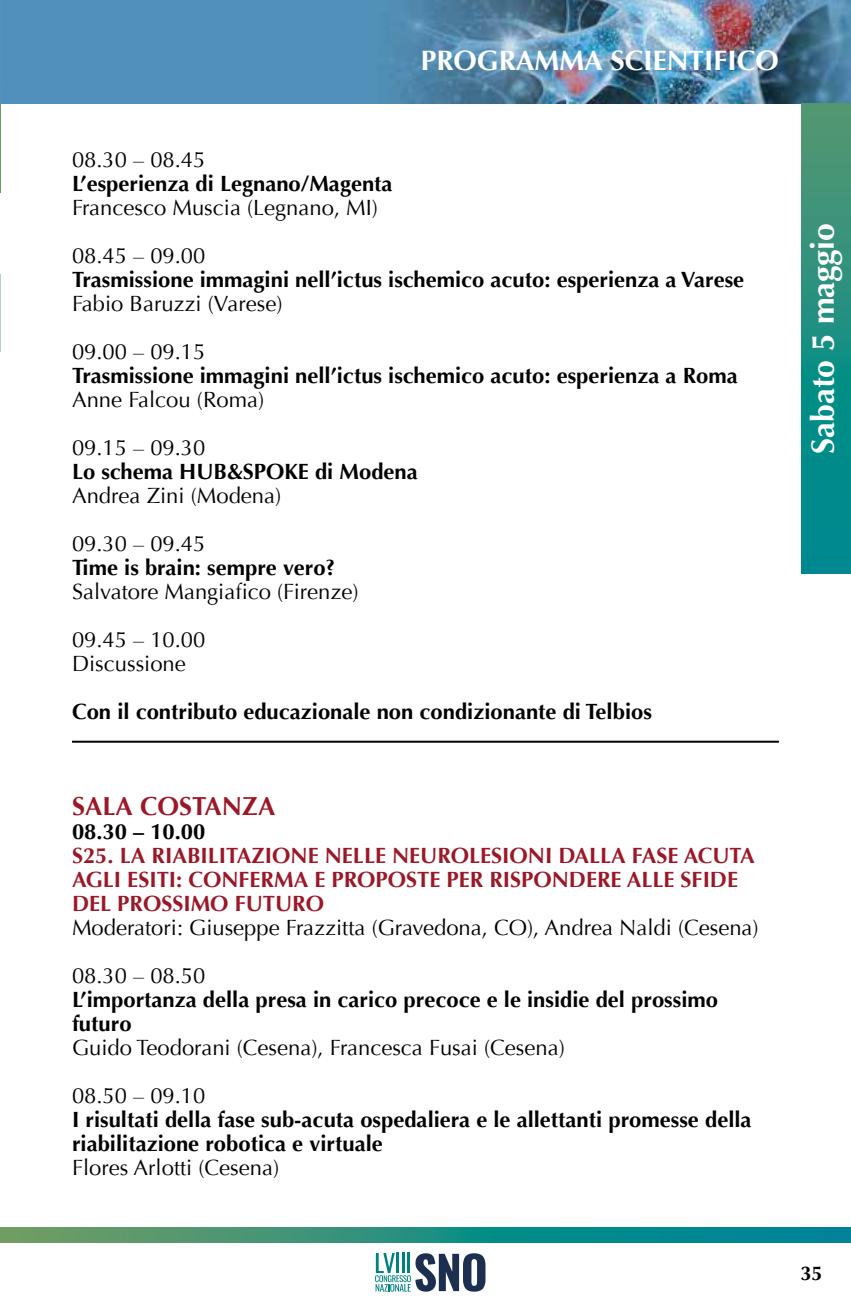
<style>
.page{position:relative;width:851px;height:1304px;background:#fff}
.page>*{position:absolute;margin:0;border:0;box-sizing:border-box;transform-origin:0 0}
.t1{font:700 32px "Optima";color:#fff}
.t2{font:700 28px "Optima";color:#fff}
.t3{font:700 26px "Optima";color:#9c1829}
.t4{font:700 22px/24px "Optima";color:#000}
.t5{font:22px/48px "Optima";color:#000}
.t6{font:700 22px/24px "Optima";color:#9c1829}
.t7{font:700 20px "Optima";color:#000}
</style>
<div class="page">
<svg style="left:0;top:1228px;width:850px;height:15px;background:#288f80"></svg>
<svg style="left:375px;top:1253px;width:110px;height:39px"></svg>
<img style="left:0;top:0;width:850px;height:104px">
<svg style="left:801px;top:103px;width:49px;height:471px;background:#1e8f81"></svg>
<hr style="left:0;top:274px;width:1px;height:77px;background:#b1cfd0">
<hr style="left:0;top:104px;width:1px;height:88px;background:#6e9d63">
<hr style="left:72px;top:741px;width:706px;height:2px;background:#000">
<p class="t2" style="left:421px;top:44px;width:359px">PROGRAMMA SCIENTIFICO</p>
<p class="t5" style="left:72px;top:136px;width:135px">08.30 – 08.45</p>
<p class="t4" style="left:72px;top:171px;width:322px">L’esperienza di Legnano/Magenta</p>
<p class="t5" style="left:72px;top:184px;width:307px">Francesco Muscia (Legnano, MI)<br>08.45 – 09.00</p>
<p class="t4" style="left:72px;top:268px;width:673px">Trasmissione immagini nell’ictus ischemico acuto: esperienza a Varese</p>
<p class="t5" style="left:72px;top:280px;width:212px">Fabio Baruzzi (Varese)<br>09.00 – 09.15</p>
<p class="t4" style="left:72px;top:364px;width:667px">Trasmissione immagini nell’ictus ischemico acuto: esperienza a Roma</p>
<p class="t5" style="left:72px;top:376px;width:193px">Anne Falcou (Roma)<br>09.15 – 09.30</p>
<p class="t4" style="left:72px;top:460px;width:347px">Lo schema HUB&amp;SPOKE di Modena</p>
<p class="t5" style="left:72px;top:472px;width:211px">Andrea Zini (Modena)<br>09.30 – 09.45</p>
<p class="t4" style="left:72px;top:556px;width:265px">Time is brain: sempre vero?</p>
<p class="t5" style="left:72px;top:568px;width:288px">Salvatore Mangiafico (Firenze)<br>09.45 – 10.00</p>
<p class="t5" style="left:72px;top:640px;width:115px">Discussione</p>
<p class="t4" style="left:72px;top:700px;width:581px">Con il contributo educazionale non condizionante di Telbios</p>
<p class="t3" style="left:72px;top:791px;width:205px">SALA COSTANZA</p>
<p class="t4" style="left:72px;top:819px;width:135px">08.30 – 10.00</p>
<p class="t6" style="left:72px;top:843px;width:684px">S25. LA RIABILITAZIONE NELLE NEUROLESIONI DALLA FASE ACUTA<br>AGLI ESITI: CONFERMA E PROPOSTE PER RISPONDERE ALLE SFIDE<br>DEL PROSSIMO FUTURO</p>
<p class="t5" style="left:72px;top:904px;width:688px">Moderatori: Giuseppe Frazzitta (Gravedona, CO), Andrea Naldi (Cesena)<br>08.30 – 08.50</p>
<p class="t4" style="left:72px;top:988px;width:647px">L’importanza della presa in carico precoce e le insidie del prossimo futuro</p>
<p class="t5" style="left:72px;top:1024px;width:494px">Guido Teodorani (Cesena), Francesca Fusai (Cesena)<br>08.50 – 09.10</p>
<p class="t4" style="left:72px;top:1108px;width:681px">I risultati della fase sub-acuta ospedaliera e le allettanti promesse della riabilitazione robotica e virtuale</p>
<p class="t5" style="left:72px;top:1144px;width:209px">Flores Arlotti (Cesena)</p>
<h1 class="t1" style="left:804px;top:454px;width:233px;rotate:-90deg">Sabato 5 maggio</h1>
<p class="t7" style="left:800px;top:1261px;width:24px">35</p>
</div>
